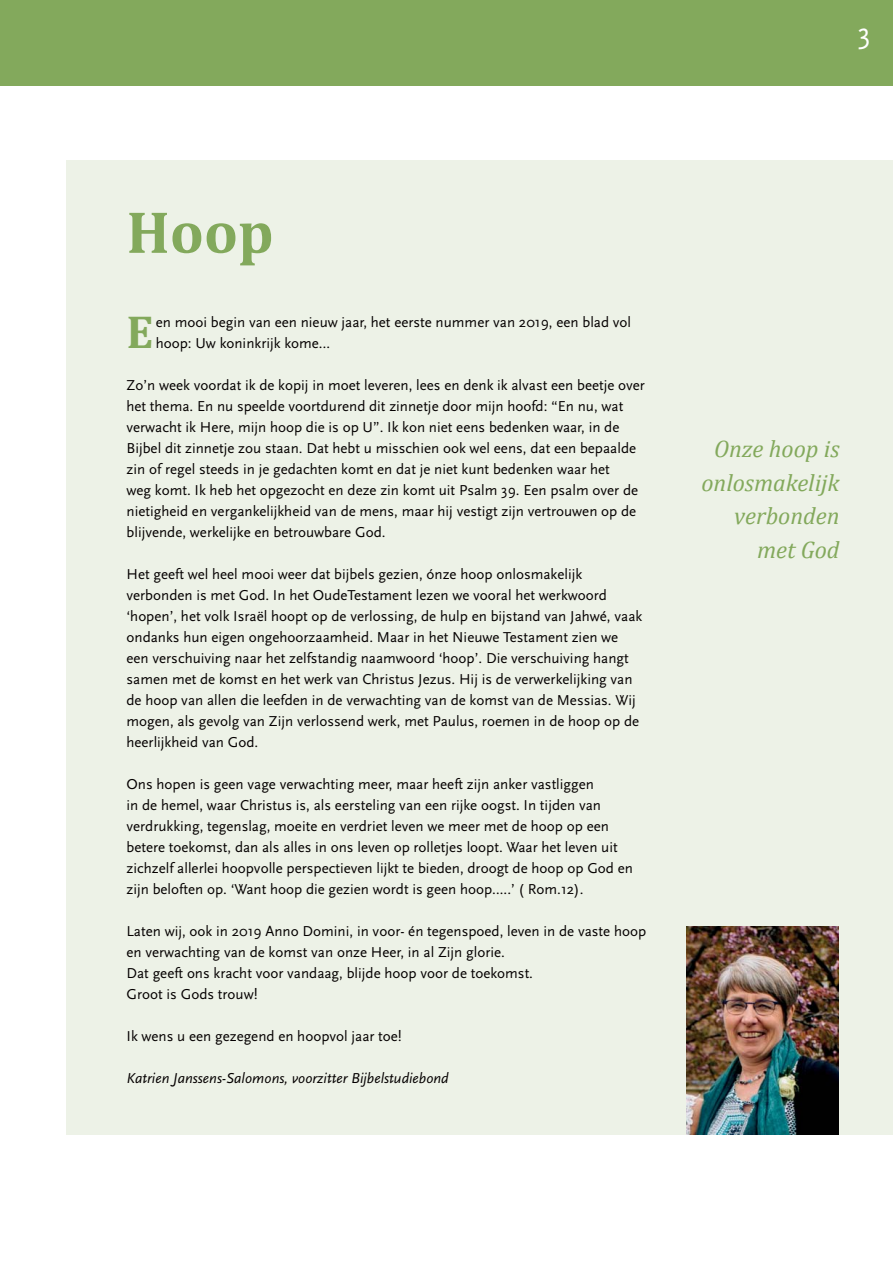
<style>
.page{position:relative;width:893px;height:1263px;background:#fff}
.page>*{position:absolute;margin:0;border:0;box-sizing:border-box;transform-origin:0 0}
.t1{font:700 60px "Cambria";color:#83a95c}
.t2{font:700 46.5px "Cambria";color:#83a95c}
.t3{font:30px "Scala Sans";color:#fff}
.t4{font:italic 24px/33.9px "Cambria";color:#83a95c;text-align:right}
.t5{font:15px/21px "Scala Sans";color:#040000}
.t6{font:italic 15px "Scala Sans";color:#040000}
</style>
<div class="page">
<div style="left:67px;top:160px;width:825px;height:975px;background:#edf2e7"></div>
<div style="left:0;top:0;width:892px;height:85px;background:#83a95c"></div>
<img style="left:686px;top:927px;width:152px;height:208px">
<h3 class="t3" style="left:857px;top:20px;width:14px">3</h3>
<h1 class="t1" style="left:126px;top:196px;width:149px">Hoop</h1>
<h2 class="t2" style="left:126px;top:304px;width:28px">E</h2>
<p class="t5" style="left:156px;top:313px;width:477px">en mooi begin van een nieuw jaar, het eerste nummer van 2019, een blad vol hoop: Uw koninkrijk kome…</p>
<p class="t5" style="left:126px;top:376px;width:520px">Zo’n week voordat ik de kopij in moet leveren, lees en denk ik alvast een beetje over het thema. En nu speelde voortdurend dit zinnetje door mijn hoofd: “En nu, wat verwacht ik Here, mijn hoop die is op U”. Ik kon niet eens bedenken waar, in de Bijbel dit zinnetje zou staan. Dat hebt u misschien ook wel eens, dat een bepaalde zin of regel steeds in je gedachten komt en dat je niet kunt bedenken waar het<br>weg komt. Ik heb het opgezocht en deze zin komt uit Psalm 39. Een psalm over de nietigheid en vergankelijkheid van de mens, maar hij vestigt zijn vertrouwen op de blijvende, werkelijke en betrouwbare God.</p>
<p class="t5" style="left:126px;top:564px;width:517px">Het geeft wel heel mooi weer dat bijbels gezien, ónze hoop onlosmakelijk verbonden is met God. In het OudeTestament lezen we vooral het werkwoord ‘hopen’, het volk Israël hoopt op de verlossing, de hulp en bijstand van Jahwé, vaak ondanks hun eigen ongehoorzaamheid. Maar in het Nieuwe Testament zien we een verschuiving naar het zelfstandig naamwoord ‘hoop’. Die verschuiving hangt samen met de komst en het werk van Christus Jezus. Hij is de verwerkelijking van de hoop van allen die leefden in de verwachting van de komst van de Messias. Wij mogen, als gevolg van Zijn verlossend werk, met Paulus, roemen in de hoop op de heerlijkheid van God.</p>
<p class="t5" style="left:126px;top:774px;width:508px">Ons hopen is geen vage verwachting meer, maar heeft zijn anker vastliggen<br>in de hemel, waar Christus is, als eersteling van een rijke oogst. In tijden van verdrukking, tegenslag, moeite en verdriet leven we meer met de hoop op een betere toekomst, dan als alles in ons leven op rolletjes loopt. Waar het leven uit zichzelf allerlei hoopvolle perspectieven lijkt te bieden, droogt de hoop op God en zijn beloften op. ‘Want hoop die gezien wordt is geen hoop…..’ ( Rom.12).</p>
<p class="t5" style="left:126px;top:921px;width:521px">Laten wij, ook in 2019 Anno Domini, in voor- én tegenspoed, leven in de vaste hoop en verwachting van de komst van onze Heer, in al Zijn glorie.<br>Dat geeft ons kracht voor vandaag, blijde hoop voor de toekomst.<br>Groot is Gods trouw!</p>
<p class="t5" style="left:126px;top:1026px;width:277px">Ik wens u een gezegend en hoopvol jaar toe!</p>
<p class="t6" style="left:126px;top:1069px;width:323px">Katrien Janssens-Salomons, voorzitter Bijbelstudiebond</p>
<h3 class="t4" style="left:701px;top:431px;width:140px">Onze hoop is onlosmakelijk verbonden met God</h3>
</div>
